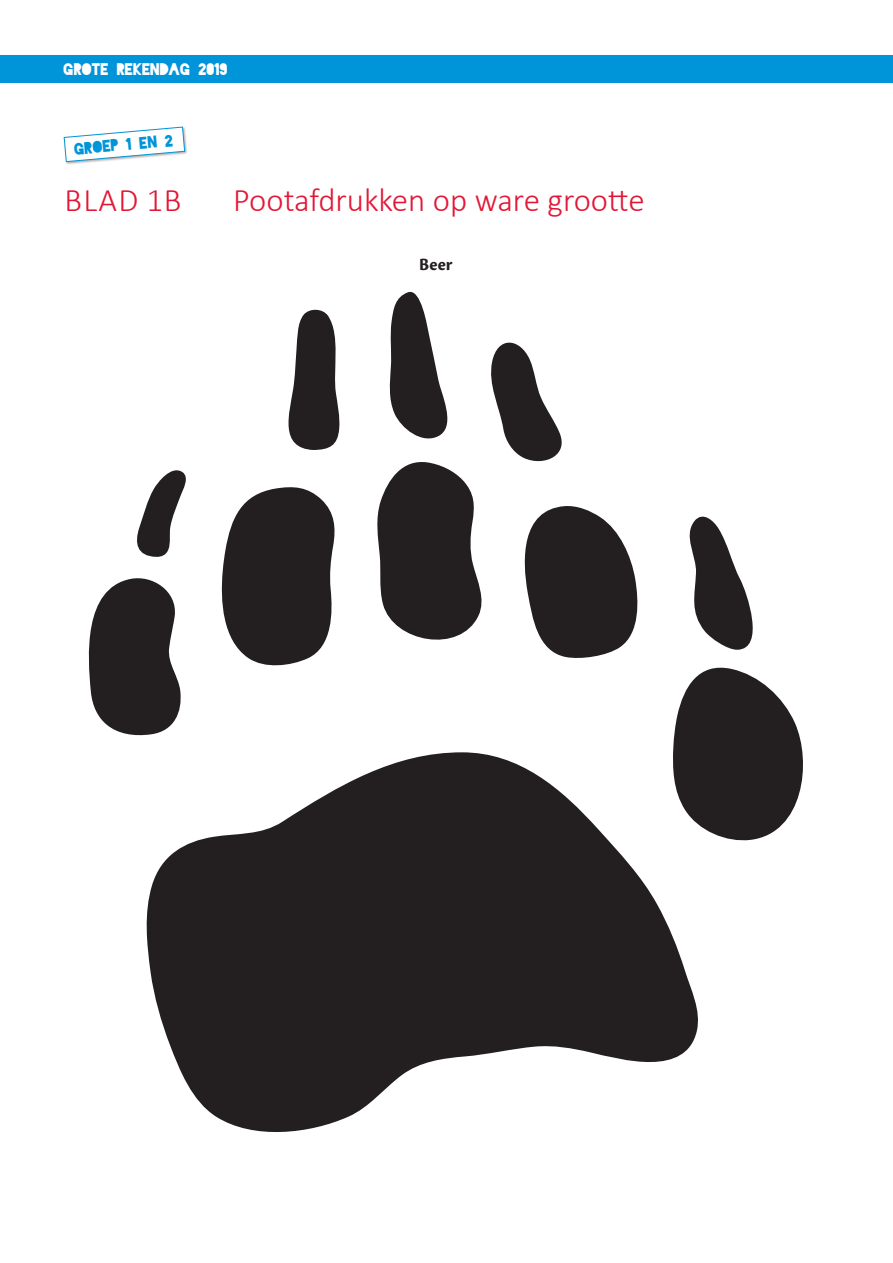
<style>
.page{position:relative;width:893px;height:1263px;background:#fff}
.page>*{position:absolute;margin:0;border:0;box-sizing:border-box;transform-origin:0 0}
.Plat{font:300 33px "Calibri";color:#e21736}
.Plat-2{font:700 18px "Cronos Pro";color:#231f20}
.Plat-3{font:15.75px "Blackout Midnight";color:#fff}
.Plat-4{font:15.75px "Blackout Midnight";color:#0095d9}
</style>
<div class="page">
<div style="left:0;top:55px;width:893px;height:27px;background:#0095d9"></div>
<div style="left:63px;top:126px;width:125px;height:39px;background:#231f20;opacity:.35"></div>
<svg style="left:63px;top:126px;width:122px;height:36px"></svg>
<svg style="left:88px;top:578px;width:93px;height:158px"></svg>
<svg style="left:137px;top:470px;width:49px;height:87px"></svg>
<svg style="left:221px;top:487px;width:114px;height:179px"></svg>
<svg style="left:288px;top:309px;width:52px;height:141px"></svg>
<svg style="left:377px;top:291px;width:261px;height:367px"></svg>
<svg style="left:673px;top:667px;width:130px;height:174px"></svg>
<svg style="left:689px;top:516px;width:64px;height:134px"></svg>
<svg style="left:146px;top:752px;width:555px;height:380px;fill:#231f20"></svg>
<p class="Plat-3" style="left:64px;top:62px;width:166px">GROTE REKENDAG 2019</p>
<p class="Plat-4" style="left:74px;top:142px;width:101px;rotate:-5deg">GROEP 1 EN 2</p>
<p class="Plat" style="left:64px;top:180px;width:119px">BLAD 1B</p>
<p class="Plat" style="left:233px;top:180px;width:413px">Pootafdrukken op ware grootte</p>
<p class="Plat-2" style="left:419px;top:254px;width:35px">Beer</p>
</div>
